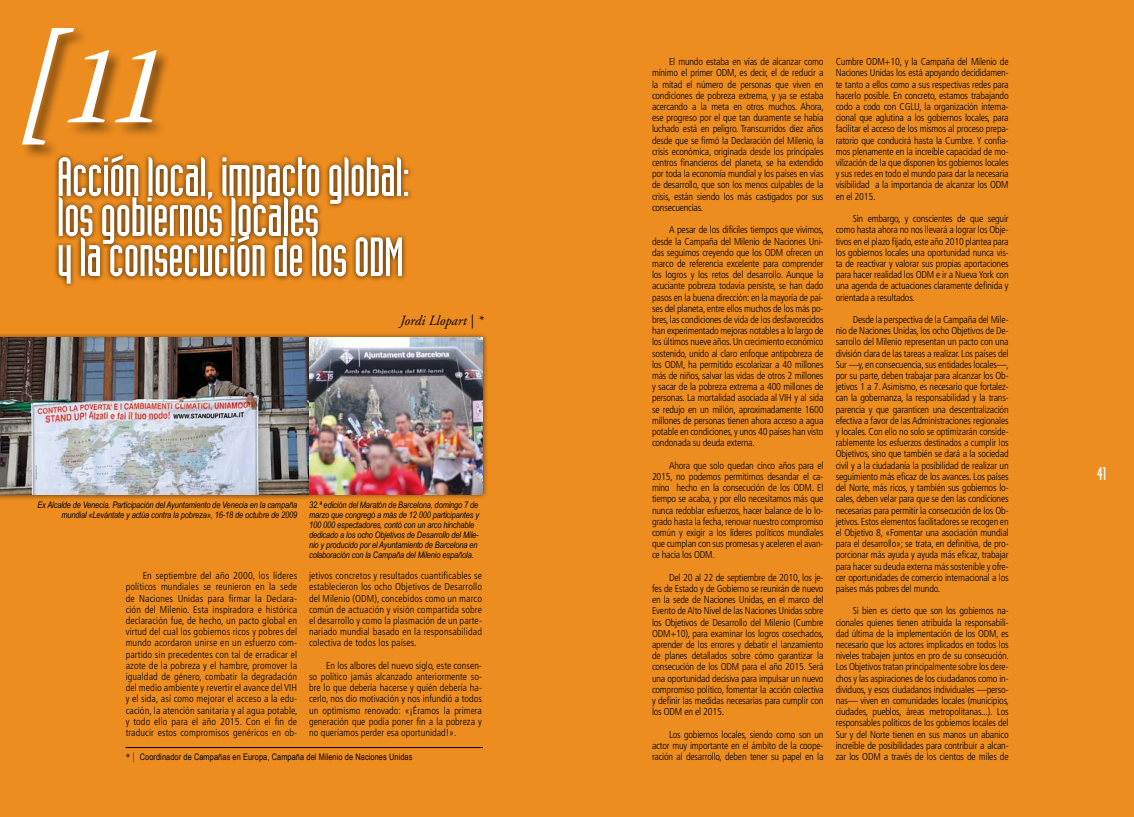
<style>
.page{position:relative;width:1134px;height:817px;background:#fff}
.page>*{position:absolute;margin:0;border:0;box-sizing:border-box;transform-origin:0 0}
.t1{font:italic 110px "Warnock Pro";color:#fff}
.t2{font:54px/40px "Industria Solid";letter-spacing:-.015em;color:#fff}
.t3{font:18px "Industria Solid";color:#fff}
.t4{font:italic 14px "Adobe Garamond";color:#000}
.t5{font:300 condensed 10px/11.2px "Frutiger";letter-spacing:-.02em;color:#000;text-align:justify}
.t6{font:italic 9px/10px "Arial Narrow";letter-spacing:-.01em;color:#000;text-align:right}
.t7{font:9px "Arial Narrow";letter-spacing:.01em;color:#000}
.s1{font-size:132px}
.s2{font-family:"Times New Roman"}
.s3{font-family:"Times New Roman";font-size:11px}
</style>
<div class="page">
<div style="left:0;top:0;width:566px;height:816px;background:#ed8d20"></div>
<div style="left:53px;top:149px;width:361px;height:139px;background:#000;opacity:.75"></div>
<div style="left:566px;top:0;width:568px;height:816px;background:#ed8d20"></div>
<div style="left:20px;top:26px;width:150px;height:134px;background:#000;opacity:.49"></div>
<hr style="left:126px;top:747px;width:357px;height:1px;background:#000">
<div style="left:0;top:332px;width:314px;height:167px;background:#000;opacity:.53"></div>
<img style="left:0;top:338px;width:303px;height:156px">
<div style="left:303px;top:332px;width:185px;height:168px;background:#000;opacity:.53"></div>
<h1 class="t1" style="left:21px;top:20px;width:146px"><span class="s1">[</span>11</h1>
<h2 class="t2" style="left:57px;top:156px;width:355px">Acción local, impacto global: los gobiernos locales<br>y la consecución de los ODM</h2>
<h3 class="t4" style="left:400px;top:313px;width:84px">Jordi Llopart | *</h3>
<p class="t6" style="left:37px;top:500px;width:261px">Ex Alcalde de Venecia. Participación del Ayuntamiento de Venecia en la campaña mundial «Levántate y actúa contra la pobreza», 16-18 de octubre de 2009</p>
<p class="t6" style="left:309px;top:500px;width:171px;text-align:left">32.ª edición del Maratón de Barcelona, domingo 7 de marzo que congregó a más de 12 000 participantes y 100 000 espectadores, contó con un arco hinchable dedicado a los ocho Objetivos de Desarrollo del Mile&shy;nio y producido por el Ayuntamiento de Barcelona en colaboración con la Campaña del Milenio española.</p>
<p class="t5" style="left:126px;top:570px;width:173px;text-indent:17px">En septiembre del año 2000, los líderes políticos mundiales se reunieron en la sede de Naciones Unidas para firmar la Declara&shy;ción del Milenio. Esta inspiradora e histórica declaración fue, de hecho, un pacto global en virtud del cual los gobiernos ricos y pobres del mundo acordaron unirse en un esfuerzo com&shy;partido sin precedentes con tal de erradicar el azote de la pobreza y el hambre, promover la igualdad de género, combatir la degradación del medio ambiente y revertir el avance del VIH y el sida, así como mejorar el acceso a la edu&shy;cación, la atención sanitaria y al agua potable, y todo ello para el año 2015. Con el fin de traducir estos compromisos genéricos en ob-</p>
<p class="t5" style="left:309px;top:570px;width:174px">jetivos concretos y resultados cuantificables se establecieron los ocho Objetivos de Desarrollo del Milenio (ODM), concebidos como un marco común de actuación y visión compartida sobre el desarrollo y como la plasmación de un parte&shy;nariado mundial basado en la responsabilidad colectiva de todos los países.</p>
<p class="t5" style="left:309px;top:659px;width:174px;text-indent:17px">En los albores del nuevo siglo, este consen&shy;so político jamás alcanzado anteriormente so&shy;bre lo que debería hacerse y quién debería ha&shy;cerlo, nos dio motivación y nos infundió a todos un optimismo renovado: «¡Éramos la primera generación que podía poner fin a la pobreza y no queríamos perder esa oportunidad!».</p>
<p class="t7" style="left:126px;top:750px;width:288px"><span class="s2">*</span> <span class="s3">|</span> Coordinador de Campañas en Europa, Campaña del Milenio de Naciones Unidas</p>
<p class="t5" style="left:652px;top:56px;width:173px;text-indent:17px">El mundo estaba en vías de alcanzar como mínimo el primer ODM, es decir, el de reducir a la mitad el número de personas que viven en condiciones de pobreza extrema, y ya se estaba acercando a la meta en otros muchos. Ahora, ese progreso por el que tan duramente se había luchado está en peligro. Transcurridos diez años desde que se firmó la Declaración del Milenio, la crisis económica, originada desde los principales centros financieros del planeta, se ha extendido por toda la economía mundial y los países en vías de desarrollo, que son los menos culpables de la crisis, están siendo los más castigados por sus consecuencias.</p>
<p class="t5" style="left:652px;top:224px;width:173px;text-indent:17px">A pesar de los difíciles tiempos que vivimos, desde la Campaña del Milenio de Naciones Uni&shy;das seguimos creyendo que los ODM ofrecen un marco de referencia excelente para comprender los logros y los retos del desarrollo. Aunque la acuciante pobreza todavía persiste, se han dado pasos en la buena dirección: en la mayoría de paí&shy;ses del planeta, entre ellos muchos de los más po&shy;bres, las condiciones de vida de los desfavorecidos han experimentado mejoras notables a lo largo de los últimos nueve años. Un crecimiento económico sostenido, unido al claro enfoque antipobreza de los ODM, ha permitido escolarizar a 40 millones más de niños, salvar las vidas de otros 2 millones y sacar de la pobreza extrema a 400 millones de personas. La mortalidad asociada al VIH y al sida se redujo en un millón, aproximadamente 1600 millones de personas tienen ahora acceso a agua potable en condiciones, y unos 40 países han visto condonada su deuda externa.</p>
<p class="t5" style="left:652px;top:459px;width:173px;text-indent:17px">Ahora que solo quedan cinco años para el 2015, no podemos permitirnos desandar el ca&shy;mino hecho en la consecución de los ODM. El tiempo se acaba, y por ello necesitamos más que nunca redoblar esfuerzos, hacer balance de lo lo&shy;grado hasta la fecha, renovar nuestro compromiso común y exigir a los líderes políticos mundiales que cumplan con sus promesas y aceleren el avan&shy;ce hacia los ODM.</p>
<p class="t5" style="left:652px;top:571px;width:173px;text-indent:17px">Del 20 al 22 de septiembre de 2010, los je&shy;fes de Estado y de Gobierno se reunirán de nuevo en la sede de Naciones Unidas, en el marco del Evento de Alto Nivel de las Naciones Unidas sobre los Objetivos de Desarrollo del Milenio (Cumbre ODM+10), para examinar los logros cosechados, aprender de los errores y debatir el lanzamiento de planes detallados sobre cómo garantizar la consecución de los ODM para el año 2015. Será una oportunidad decisiva para impulsar un nuevo compromiso político, fomentar la acción colectiva y definir las medidas necesarias para cumplir con los ODM en el 2015.</p>
<p class="t5" style="left:652px;top:728px;width:173px;text-indent:17px">Los gobiernos locales, siendo como son un actor muy importante en el ámbito de la coope&shy;ración al desarrollo, deben tener su papel en la</p>
<p class="t5" style="left:836px;top:56px;width:174px">Cumbre ODM+10, y la Campaña del Milenio de Naciones Unidas los está apoyando decididamen&shy;te tanto a ellos como a sus respectivas redes para hacerlo posible. En concreto, estamos trabajando codo a codo con CGLU, la organización interna&shy;cional que aglutina a los gobiernos locales, para facilitar el acceso de los mismos al proceso prepa&shy;ratorio que conducirá hasta la Cumbre. Y confia&shy;mos plenamente en la increíble capacidad de mo&shy;vilización de la que disponen los gobiernos locales y sus redes en todo el mundo para dar la necesaria visibilidad a la importancia de alcanzar los ODM en el 2015.</p>
<p class="t5" style="left:836px;top:213px;width:174px;text-indent:17px">Sin embargo, y conscientes de que seguir como hasta ahora no nos llevará a lograr los Obje&shy;tivos en el plazo fijado, este año 2010 plantea para los gobiernos locales una oportunidad nunca vis&shy;ta de reactivar y valorar sus propias aportaciones para hacer realidad los ODM e ir a Nueva York con una agenda de actuaciones claramente definida y orientada a resultados.</p>
<p class="t5" style="left:836px;top:314px;width:175px;text-indent:17px">Desde la perspectiva de la Campaña del Mile&shy;nio de Naciones Unidas, los ocho Objetivos de De&shy;sarrollo del Milenio representan un pacto con una división clara de las tareas a realizar. Los países del Sur —y, en consecuencia, sus entidades locales—, por su parte, deben trabajar para alcanzar los Ob&shy;jetivos 1 a 7. Asimismo, es necesario que fortalez&shy;can la gobernanza, la responsabilidad y la trans&shy;parencia y que garanticen una descentralización efectiva a favor de las Administraciones regionales y locales. Con ello no solo se optimizarán conside&shy;rablemente los esfuerzos destinados a cumplir los Objetivos, sino que también se dará a la sociedad civil y a la ciudadanía la posibilidad de realizar un seguimiento más eficaz de los avances. Los países del Norte, más ricos, y también sus gobiernos lo&shy;cales, deben velar para que se den las condiciones necesarias para permitir la consecución de los Ob&shy;jetivos. Estos elementos facilitadores se recogen en el Objetivo 8, «Fomentar una asociación mundial para el desarrollo»; se trata, en definitiva, de pro&shy;porcionar más ayuda y ayuda más eficaz, trabajar para hacer su deuda externa más sostenible y ofre&shy;cer oportunidades de comercio internacional a los países más pobres del mundo.</p>
<p class="t5" style="left:836px;top:605px;width:175px;text-indent:17px">Si bien es cierto que son los gobiernos na&shy;cionales quienes tienen atribuida la responsabili&shy;dad última de la implementación de los ODM, es necesario que los actores implicados en todos los niveles trabajen juntos en pro de su consecución.<br>Los Objetivos tratan principalmente sobre los dere&shy;chos y las aspiraciones de los ciudadanos como in&shy;dividuos, y esos ciudadanos individuales —perso&shy;nas— viven en comunidades locales (municipios, ciudades, pueblos, áreas metropolitanas...). Los responsables políticos de los gobiernos locales del Sur y del Norte tienen en sus manos un abanico increíble de posibilidades para contribuir a alcan&shy;zar los ODM a través de los cientos de miles de</p>
<h3 class="t3" style="left:1097px;top:464px;width:10px">41</h3>
</div>
